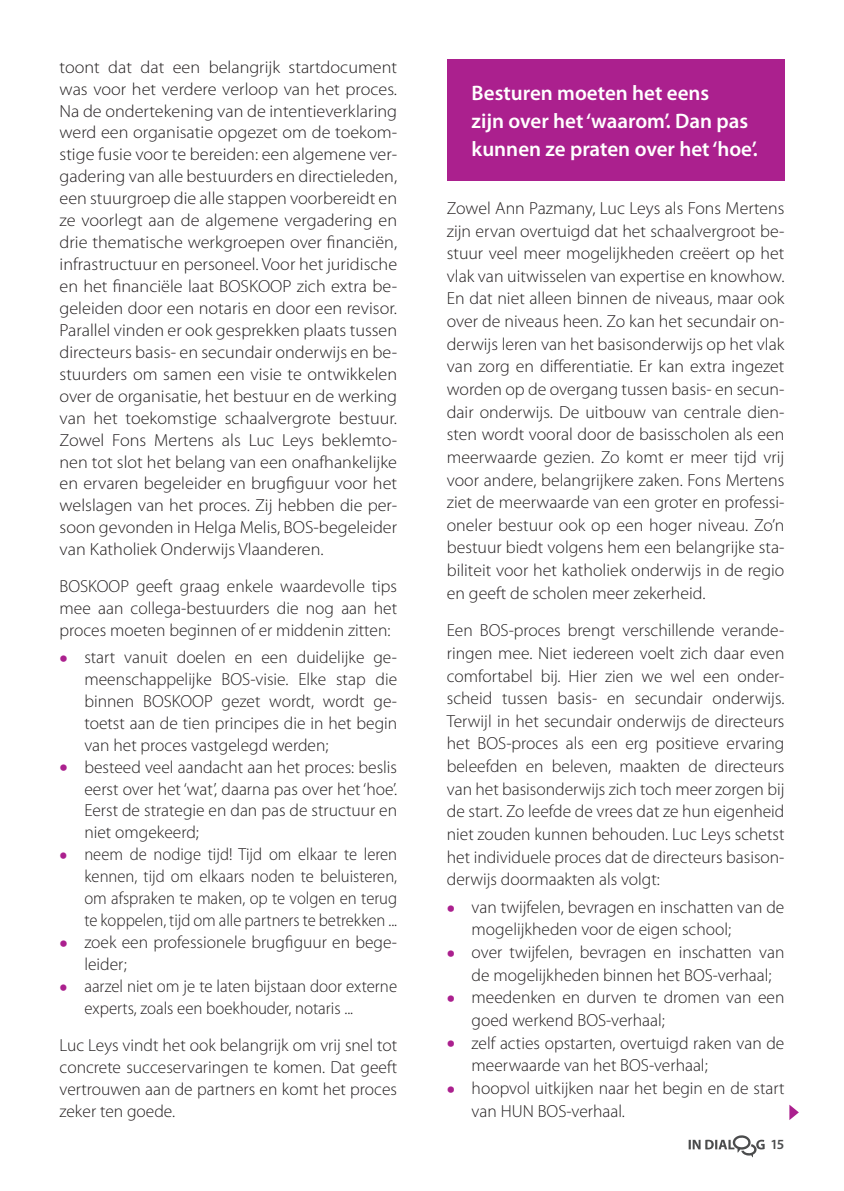
<style>
.page{position:relative;width:844px;height:1191px;background:#fff}
.page>*{position:absolute;margin:0;border:0;box-sizing:border-box;transform-origin:0 0}
.t1{font:600 21px/28px "Myriad Pro";color:#fff}
.t2{font:300 17.5px/22.6px "Myriad Pro";color:#231f20;text-align:justify}
.t3{font:300 17.5px/21.9px "Myriad Pro";color:#231f20;text-align:justify;scale:1.04 1}
.t4{font:300 17.5px/21.9px "Myriad Pro";color:#231f20;text-align:justify;scale:.95 1}
.t5{font:300 17.5px/21.9px "Myriad Pro";color:#231f20;scale:.96 1}
.t6{font:600 14px "Myriad Pro";color:#4b4c4d}
.s1{font-weight:700;font-size:24.5px;color:#ab208e}
</style>
<div class="page">
<svg style="left:688px;top:1135px;width:76px;height:22px"></svg>
<div style="left:446px;top:60px;width:338px;height:121px;background:#ab208e"></div>
<svg style="left:789px;top:1104px;width:9px;height:16px"></svg>
<p class="t3" style="left:60px;top:56px;width:326px">toont dat dat een belangrijk startdocument was voor het verdere verloop van het proces.<br>Na de ondertekening van de intentieverklaring werd een organisatie opgezet om de toekom&shy;stige fusie voor te bereiden: een algemene ver&shy;gadering van alle bestuurders en directieleden, een stuurgroep die alle stappen voorbereidt en ze voorlegt aan de algemene vergadering en drie thematische werkgroepen over financiën, infrastructuur en personeel. Voor het juridische en het financiële laat BOSKOOP zich extra be&shy;geleiden door een notaris en door een revisor.<br>Parallel vinden er ook gesprekken plaats tussen directeurs basis- en secundair onderwijs en be&shy;stuurders om samen een visie te ontwikkelen over de organisatie, het bestuur en de werking van het toekomstige schaalvergrote bestuur.<br>Zowel Fons Mertens als Luc Leys beklemto&shy;nen tot slot het belang van een onafhankelijke en ervaren begeleider en brugfiguur voor het welslagen van het proces. Zij hebben die per&shy;soon gevonden in Helga Melis, BOS-begeleider van Katholiek Onderwijs Vlaanderen.</p>
<p class="t2" style="left:60px;top:575px;width:339px;line-height:21.9px">BOSKOOP geeft graag enkele waardevolle tips mee aan collega-bestuurders die nog aan het proces moeten beginnen of er middenin zitten:</p>
<p class="t2" style="left:84px;top:646px;width:314px;line-height:21.9px;text-indent:-25px"><span class="s1">•</span> start vanuit doelen en een duidelijke ge&shy;meenschappelijke BOS-visie. Elke stap die binnen BOSKOOP gezet wordt, wordt ge&shy;toetst aan de tien principes die in het begin van het proces vastgelegd werden;</p>
<p class="t2" style="left:84px;top:756px;width:314px;line-height:21.9px;text-indent:-25px"><span class="s1">•</span> besteed veel aandacht aan het proces: beslis eerst over het ‘wat’, daarna pas over het ‘hoe’.<br>Eerst de strategie en dan pas de structuur en niet omgekeerd;</p>
<p class="t4" style="left:84px;top:844px;width:330px;text-indent:-25px"><span class="s1">•</span> neem de nodige tijd! Tijd om elkaar te leren kennen, tijd om elkaars noden te beluisteren, om afspraken te maken, op te volgen en terug te koppelen, tijd om alle partners te betrekken ...</p>
<p class="t2" style="left:84px;top:931px;width:314px;line-height:21.9px;text-indent:-25px"><span class="s1">•</span> zoek een professionele brugfiguur en bege&shy;leider;</p>
<p class="t5" style="left:84px;top:975px;width:327px;text-indent:-25px"><span class="s1">•</span> aarzel niet om je te laten bijstaan door externe experts, zoals een boekhouder, notaris ...</p>
<p class="t2" style="left:60px;top:1034px;width:339px;line-height:21.9px">Luc Leys vindt het ook belangrijk om vrij snel tot concrete succeservaringen te komen. Dat geeft vertrouwen aan de partners en komt het proces zeker ten goede.</p>
<p class="t1" style="left:471px;top:79px;width:287px">Besturen moeten het eens<br>zijn over het ‘waarom’. Dan pas kunnen ze praten over het ‘hoe’.</p>
<p class="t2" style="left:446px;top:197px;width:339px">Zowel Ann Pazmany, Luc Leys als Fons Mertens zijn ervan overtuigd dat het schaalvergroot be&shy;stuur veel meer mogelijkheden creëert op het vlak van uitwisselen van expertise en knowhow.<br>En dat niet alleen binnen de niveaus, maar ook over de niveaus heen. Zo kan het secundair on&shy;derwijs leren van het basisonderwijs op het vlak van zorg en differentiatie. Er kan extra ingezet worden op de overgang tussen basis- en secun&shy;dair onderwijs. De uitbouw van centrale dien&shy;sten wordt vooral door de basisscholen als een meerwaarde gezien. Zo komt er meer tijd vrij voor andere, belangrijkere zaken. Fons Mertens ziet de meerwaarde van een groter en professi&shy;oneler bestuur ook op een hoger niveau. Zo’n bestuur biedt volgens hem een belangrijke sta&shy;biliteit voor het katholiek onderwijs in de regio en geeft de scholen meer zekerheid.</p>
<p class="t2" style="left:446px;top:619px;width:339px">Een BOS-proces brengt verschillende verande&shy;ringen mee. Niet iedereen voelt zich daar even comfortabel bij. Hier zien we wel een onder&shy;scheid tussen basis- en secundair onderwijs.<br>Terwijl in het secundair onderwijs de directeurs het BOS-proces als een erg positieve ervaring beleefden en beleven, maakten de directeurs van het basisonderwijs zich toch meer zorgen bij de start. Zo leefde de vrees dat ze hun eigenheid niet zouden kunnen behouden. Luc Leys schetst het individuele proces dat de directeurs basison&shy;derwijs doormaakten als volgt:</p>
<p class="t2" style="left:471px;top:896px;width:314px;text-indent:-25px"><span class="s1">•</span> van twijfelen, bevragen en inschatten van de mogelijkheden voor de eigen school;</p>
<p class="t2" style="left:471px;top:941px;width:314px;text-indent:-25px"><span class="s1">•</span> over twijfelen, bevragen en inschatten van de mogelijkheden binnen het BOS-verhaal;</p>
<p class="t2" style="left:471px;top:986px;width:314px;text-indent:-25px"><span class="s1">•</span> meedenken en durven te dromen van een goed werkend BOS-verhaal;</p>
<p class="t2" style="left:471px;top:1031px;width:314px;text-indent:-25px"><span class="s1">•</span> zelf acties opstarten, overtuigd raken van de meerwaarde van het BOS-verhaal;</p>
<p class="t2" style="left:471px;top:1077px;width:314px;text-indent:-25px"><span class="s1">•</span> hoopvol uitkijken naar het begin en de start van HUN BOS-verhaal.</p>
<p class="t6" style="left:770px;top:1136px;width:15px">15</p>
</div>
